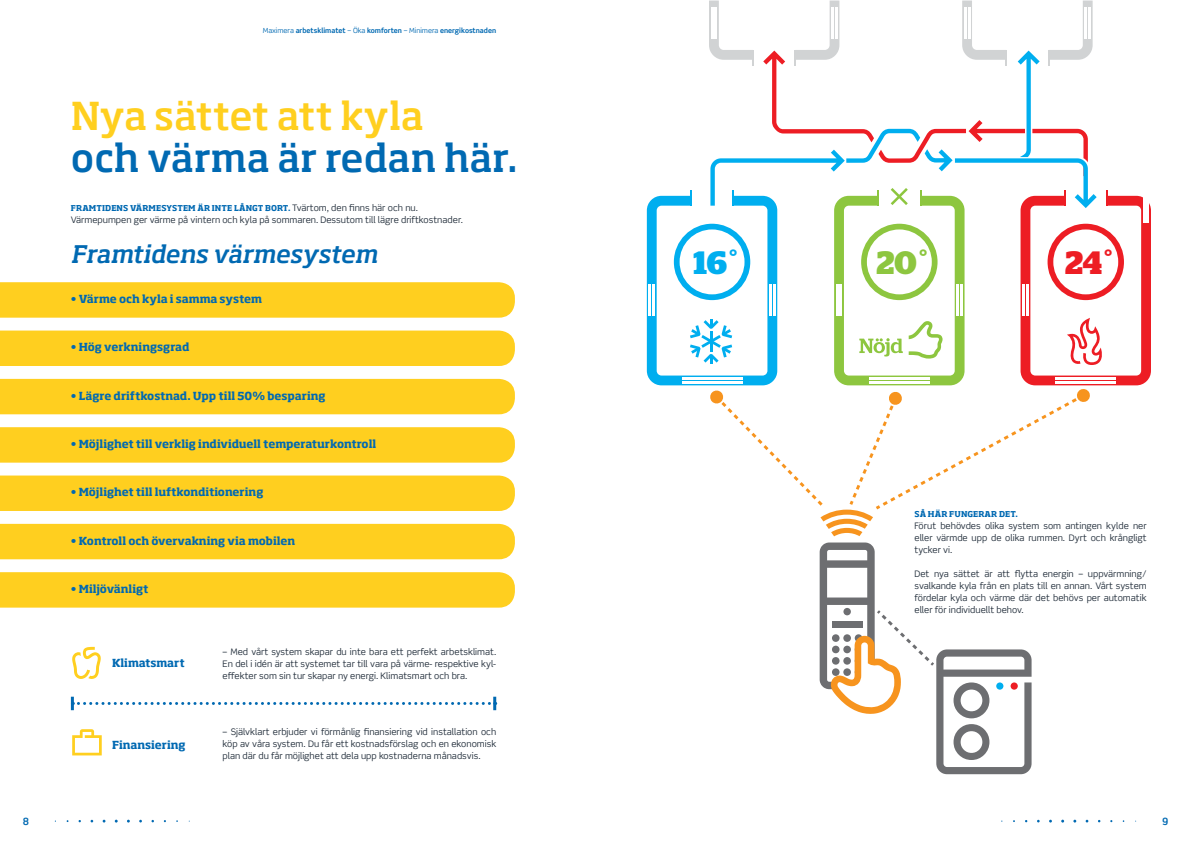
<style>
.page{position:relative;width:1191px;height:842px;background:#fff}
.page>*{position:absolute;margin:0;border:0;box-sizing:border-box;transform-origin:0 0}
.t1{font:500 38px "Soho Std";color:#0069b2}
.t2{font:500 38px "Soho Std";letter-spacing:-.025em;color:#ffcf1f}
.t3{font:700 32.3px "Stag";color:#00aeef}
.t4{font:700 32.3px "Stag";color:#8dc63f}
.t5{font:700 32.3px "Stag";color:#ed1d24}
.t6{font:italic 500 24px "Soho Std";letter-spacing:-.01em;color:#0069b2}
.t7{font:700 11px "Soho Std";color:#0069b2}
.t8{font:700 10px "Scene Std";color:#0069b2}
.t9{font:9px/12px "Scene Std";color:#222e3b;text-align:justify}
.t10{font:700 8px "Soho Std";letter-spacing:.015em;color:#0069b2}
.t11{font:700 7px "Scene Std";color:#0069b2}
.s1{font-weight:400}
.s2{font-family:"Scene Std";font-weight:400;font-size:9px;color:#222e3b}
</style>
<div class="page">
<svg style="left:71px;top:697px;width:425px;height:13px"></svg>
<svg style="left:72px;top:729px;width:30px;height:26px"></svg>
<svg style="left:819px;top:542px;width:212px;height:232px"></svg>
<svg style="left:647px;top:1px;width:504px;height:535px"></svg>
<svg style="left:72px;top:647px;width:29px;height:32px"></svg>
<div style="left:0;top:282px;width:515px;height:36px;background:#ffcf1f"></div>
<div style="left:0;top:331px;width:515px;height:35px;background:#ffcf1f"></div>
<div style="left:0;top:379px;width:515px;height:35px;background:#ffcf1f"></div>
<div style="left:0;top:427px;width:515px;height:36px;background:#ffcf1f"></div>
<div style="left:0;top:475px;width:515px;height:36px;background:#ffcf1f"></div>
<div style="left:0;top:524px;width:515px;height:35px;background:#ffcf1f"></div>
<div style="left:0;top:572px;width:515px;height:36px;background:#ffcf1f"></div>
<p class="t11" style="left:263px;top:27px;width:235px"><span class="s1">Maximera</span> arbetsklimatet <span class="s1">– Öka</span> komforten <span class="s1">– Minimera</span> energikostnaden</p>
<h1 class="t2" style="left:71px;top:92px;width:355px">Nya sättet att kyla</h1>
<h1 class="t1" style="left:71px;top:134px;width:448px">och värma är redan här.</h1>
<p class="t10" style="left:71px;top:202px;width:348px">Framtidens värmesystem är inte långt bort. <span class="s2">Tvärtom, den finns här och nu.</span></p>
<p class="t9" style="left:71px;top:213px;width:394px">Värmepumpen ger värme på vintern och kyla på sommaren. Dessutom till lägre driftkostnader.</p>
<h3 class="t6" style="left:71px;top:238px;width:308px">Framtidens värmesystem</h3>
<p class="t7" style="left:71px;top:292px;width:193px">• Värme och kyla i samma system</p>
<p class="t7" style="left:71px;top:340px;width:120px">• Hög verkningsgrad</p>
<p class="t7" style="left:71px;top:389px;width:256px">• Lägre driftkostnad. Upp till 50% besparing</p>
<p class="t7" style="left:71px;top:437px;width:307px">• Möjlighet till verklig individuell temperaturkontroll</p>
<p class="t7" style="left:71px;top:485px;width:194px">• Möjlighet till luftkonditionering</p>
<p class="t7" style="left:71px;top:534px;width:226px">• Kontroll och övervakning via mobilen</p>
<p class="t7" style="left:71px;top:582px;width:79px">• Miljövänligt</p>
<p class="t7" style="left:112px;top:656px;width:74px">Klimatsmart</p>
<p class="t7" style="left:112px;top:738px;width:75px">Finansiering</p>
<p class="t9" style="left:223px;top:646px;width:275px">– Med vårt system skapar du inte bara ett perfekt arbetsklimat.<br>En del i idén är att systemet tar till vara på värme- respektive kyl&shy;effekter som sin tur skapar ny energi. Klimatsmart och bra.</p>
<p class="t9" style="left:223px;top:725px;width:275px">– Självklart erbjuder vi förmånlig finansiering vid installation och köp av våra system. Du får ett kostnadsförslag och en ekonomisk plan där du får möjlighet att dela upp kostnaderna månadsvis.</p>
<h2 class="t3" style="left:693px;top:244px;width:48px">16˚</h2>
<h2 class="t4" style="left:876px;top:244px;width:55px">20˚</h2>
<h2 class="t5" style="left:1065px;top:244px;width:51px">24˚</h2>
<p class="t10" style="left:914px;top:509px;width:105px">Så här fungerar det.</p>
<p class="t9" style="left:914px;top:520px;width:234px">Förut behövdes olika system som antingen kylde ner eller värmde upp de olika rummen. Dyrt och krångligt tycker vi.</p>
<p class="t9" style="left:914px;top:568px;width:234px">Det nya sättet är att flytta energin – uppvärmning/ svalkande kyla från en plats till en annan. Vårt system fördelar kyla och värme där det behövs per automatik eller för individuellt behov.</p>
<p class="t8" style="left:23px;top:815px;width:8px">8</p>
<p class="t8" style="left:1162px;top:815px;width:8px">9</p>
</div>
